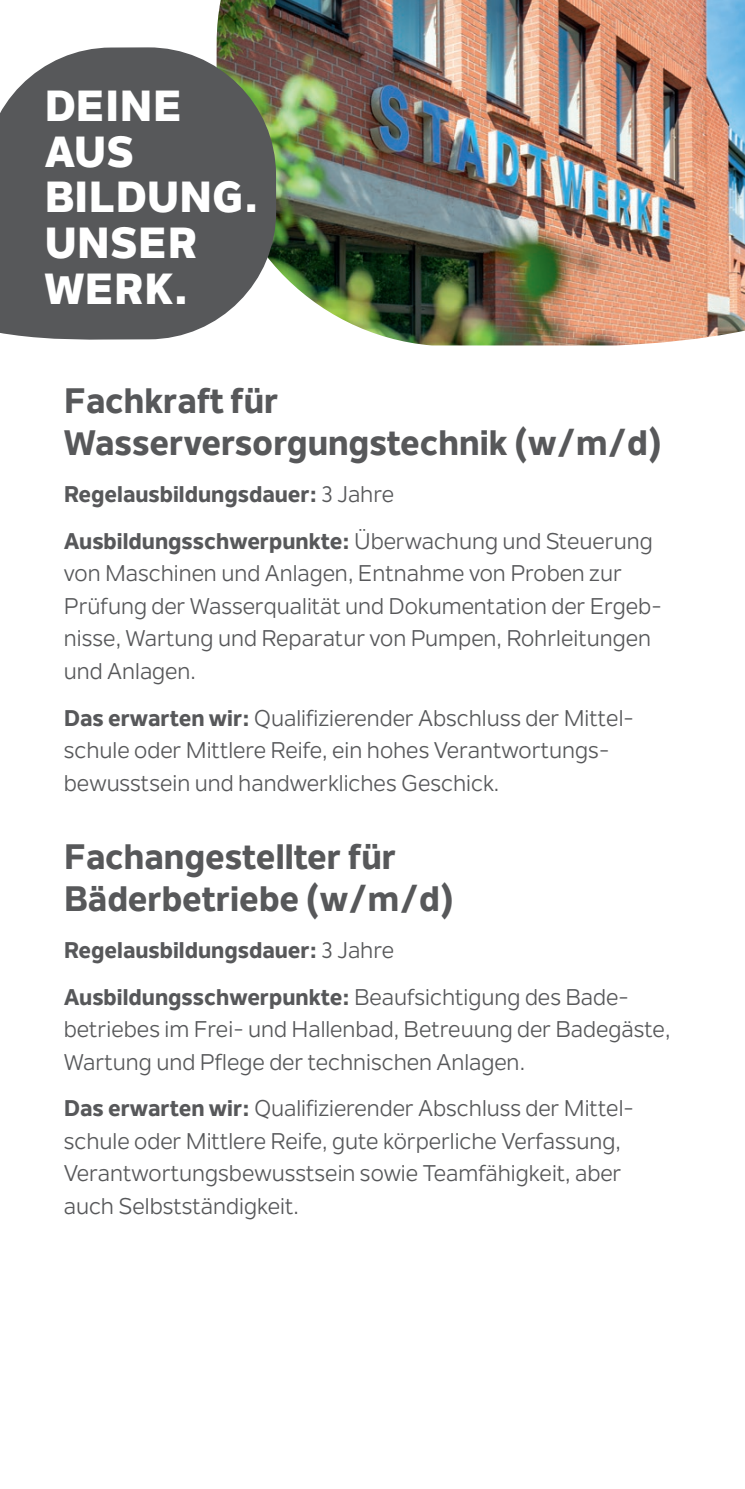
<style>
.page{position:relative;width:745px;height:1489px;background:#fff}
.page>*{position:absolute;margin:0;border:0;box-sizing:border-box;transform-origin:0 0}
.t1{font:800 43px/45.8px "Nolan Next";color:#fff}
.t2{font:800 35px/42.5px "Nolan Next";color:#57585a}
.t3{font:22.5px/32.5px "Nolan Next";color:#57585a}
.t4{font:800 22.5px/46.8px "Nolan Next";color:#57585a}
.s1{font-weight:400}
.s2{font-weight:800}
</style>
<div class="page">
<img style="left:216px;top:0;width:528px;height:345px">
<svg style="left:0;top:47px;width:276px;height:295px;background:#656667"></svg>
<h1 class="t1" style="left:44px;top:83px;width:216px">DEINE<br>AUS<br>BILDUNG.<br>UNSER<br>WERK.</h1>
<h2 class="t2" style="left:64px;top:379px;width:599px">Fachkraft für<br>Wasserversorgungstechnik (w/m/d)</h2>
<p class="t4" style="left:64px;top:470px;width:590px">Regelausbildungsdauer: <span class="s1">3 Jahre<br></span>Ausbildungsschwerpunkte: <span class="s1">Überwachung und Steuerung</span></p>
<p class="t3" style="left:64px;top:557px;width:599px">von Maschinen und Anlagen, Entnahme von Proben zur Prüfung der Wasserqualität und Dokumentation der Ergeb&shy;nisse, Wartung und Reparatur von Pumpen, Rohrleitungen und Anlagen.</p>
<p class="t3" style="left:64px;top:701px;width:571px"><span class="s2">Das erwarten wir:</span> Qualifizierender Abschluss der Mittel&shy;schule oder Mittlere Reife, ein hohes Verantwortungs&shy;bewusstsein und handwerkliches Geschick.</p>
<h2 class="t2" style="left:64px;top:834px;width:391px">Fachangestellter für<br>Bäderbetriebe (w/m/d)</h2>
<p class="t4" style="left:64px;top:926px;width:566px">Regelausbildungsdauer: <span class="s1">3 Jahre<br></span>Ausbildungsschwerpunkte: <span class="s1">Beaufsichtigung des Bade-</span></p>
<p class="t3" style="left:64px;top:1012px;width:607px">betriebes im Frei- und Hallenbad, Betreuung der Badegäste,<br>Wartung und Pflege der technischen Anlagen.</p>
<p class="t3" style="left:64px;top:1091px;width:571px"><span class="s2">Das erwarten wir:</span> Qualifizierender Abschluss der Mittel&shy;schule oder Mittlere Reife, gute körperliche Verfassung, Verantwortungsbewusstsein sowie Teamfähigkeit, aber auch Selbstständigkeit.</p>
</div>
